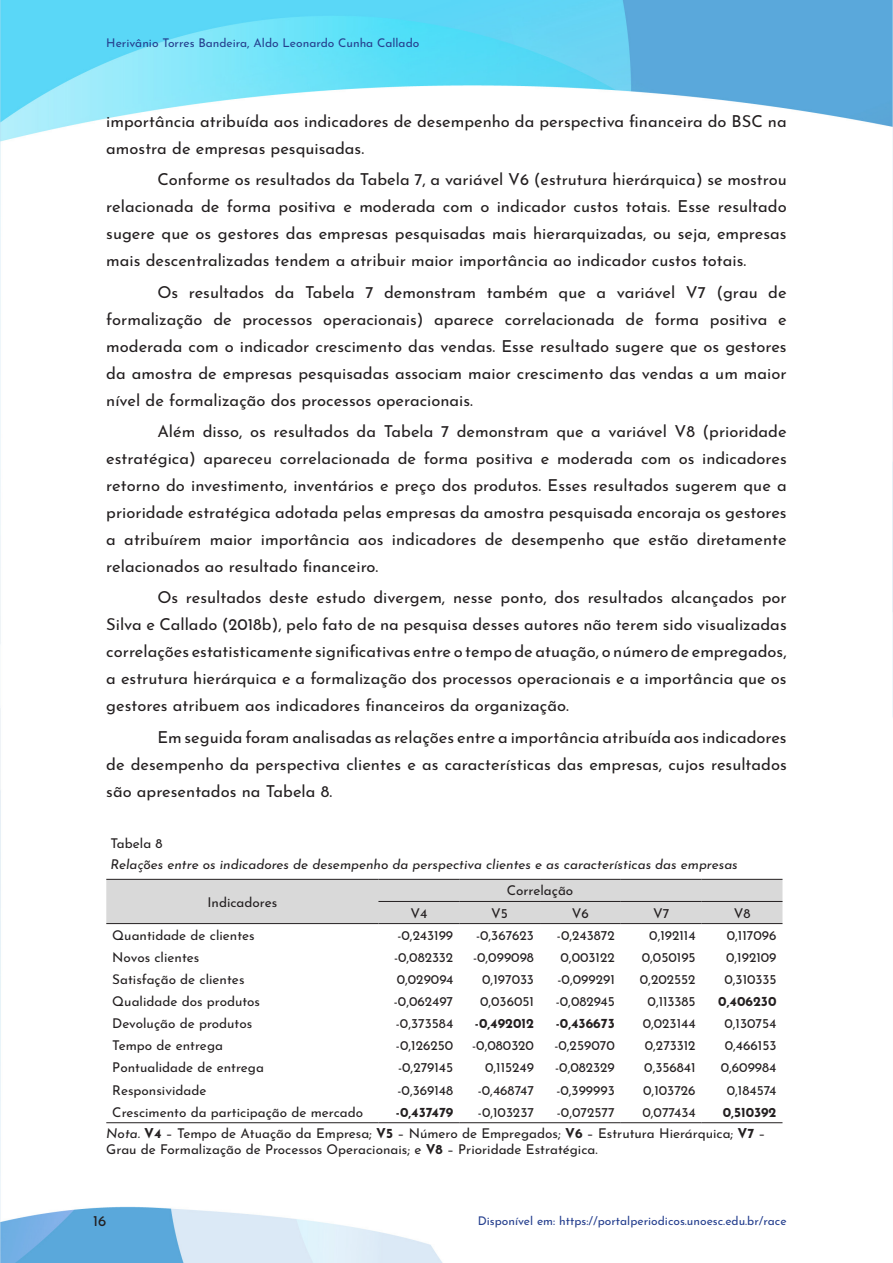
<style>
.page{position:relative;width:893px;height:1263px;background:#fff}
.page>*{position:absolute;margin:0;border:0;box-sizing:border-box;transform-origin:0 0}
.Texto{font:16.5px/27px "Josefin Sans";color:#231f20;text-align:justify}
.t1{font:15px "Josefin Sans";color:#231f20}
.quadros__tabelas_e_a{font:13.5px "Josefin Sans";color:#231f20}
.legendas_quadros__ta{font:13.5px/16.2px "Josefin Sans";color:#231f20}
.legendas_quadros__ta-2{font:italic 13.5px "Josefin Sans";color:#231f20}
.quadros__tabelas_e_a-2{font:700 13.5px "Josefin Sans";color:#231f20}
.t2{font:12px "Josefin Sans";color:#253f8e}
.s1{font-style:italic}
.s2{font-weight:700}
</style>
<div class="page">
<img style="left:0;top:0;width:893px;height:1262px">
<div style="left:106px;top:880px;width:676px;height:43px;background:#d9d9d9"></div>
<svg style="left:106px;top:924px;width:676px;height:198px"></svg>
<hr style="left:106px;top:879px;width:272px;height:1px;background:#231f20">
<hr style="left:106px;top:923px;width:272px;height:1px;background:#231f20">
<hr style="left:378px;top:879px;width:81px;height:1px;background:#231f20">
<hr style="left:459px;top:879px;width:81px;height:1px;background:#231f20">
<hr style="left:540px;top:879px;width:81px;height:1px;background:#231f20">
<hr style="left:621px;top:879px;width:81px;height:1px;background:#231f20">
<hr style="left:702px;top:879px;width:80px;height:1px;background:#231f20">
<hr style="left:378px;top:901px;width:81px;height:1px;background:#231f20">
<hr style="left:459px;top:901px;width:81px;height:1px;background:#231f20">
<hr style="left:540px;top:901px;width:81px;height:1px;background:#231f20">
<hr style="left:621px;top:901px;width:81px;height:1px;background:#231f20">
<hr style="left:702px;top:901px;width:80px;height:1px;background:#231f20">
<hr style="left:378px;top:923px;width:81px;height:1px;background:#231f20">
<hr style="left:459px;top:923px;width:81px;height:1px;background:#231f20">
<hr style="left:540px;top:923px;width:81px;height:1px;background:#231f20">
<hr style="left:621px;top:923px;width:81px;height:1px;background:#231f20">
<hr style="left:702px;top:923px;width:80px;height:1px;background:#231f20">
<hr style="left:106px;top:1122px;width:272px;height:1px;background:#231f20">
<hr style="left:378px;top:1122px;width:81px;height:1px;background:#231f20">
<hr style="left:459px;top:1122px;width:81px;height:1px;background:#231f20">
<hr style="left:540px;top:1122px;width:81px;height:1px;background:#231f20">
<hr style="left:621px;top:1122px;width:81px;height:1px;background:#231f20">
<hr style="left:702px;top:1122px;width:80px;height:1px;background:#231f20">
<p class="t2" style="left:106px;top:33px;width:315px">Herivânio Torres Bandeira, Aldo Leonardo Cunha Callado</p>
<p class="Texto" style="left:106px;top:106px;width:682px">importância atribuída aos indicadores de desempenho da perspectiva financeira do BSC na amostra de empresas pesquisadas.</p>
<p class="Texto" style="left:106px;top:164px;width:682px;text-indent:51px">Conforme os resultados da Tabela 7, a variável V6 (estrutura hierárquica) se mostrou relacionada de forma positiva e moderada com o indicador custos totais. Esse resultado sugere que os gestores das empresas pesquisadas mais hierarquizadas, ou seja, empresas mais descentralizadas tendem a atribuir maior importância ao indicador custos totais.</p>
<p class="Texto" style="left:106px;top:276px;width:682px;text-indent:51px">Os resultados da Tabela 7 demonstram também que a variável V7 (grau de formalização de processos operacionais) aparece correlacionada de forma positiva e moderada com o indicador crescimento das vendas. Esse resultado sugere que os gestores da amostra de empresas pesquisadas associam maior crescimento das vendas a um maior nível de formalização dos processos operacionais.</p>
<p class="Texto" style="left:106px;top:416px;width:682px;text-indent:51px">Além disso, os resultados da Tabela 7 demonstram que a variável V8 (prioridade estratégica) apareceu correlacionada de forma positiva e moderada com os indicadores retorno do investimento, inventários e preço dos produtos. Esses resultados sugerem que a prioridade estratégica adotada pelas empresas da amostra pesquisada encoraja os gestores a atribuírem maior importância aos indicadores de desempenho que estão diretamente relacionados ao resultado financeiro.</p>
<p class="Texto" style="left:106px;top:582px;width:682px;text-indent:51px">Os resultados deste estudo divergem, nesse ponto, dos resultados alcançados por Silva e Callado (2018b), pelo fato de na pesquisa desses autores não terem sido visualizadas correlações estatisticamente significativas entre o tempo de atuação, o número de empregados, a estrutura hierárquica e a formalização dos processos operacionais e a importância que os gestores atribuem aos indicadores financeiros da organização.</p>
<p class="Texto" style="left:106px;top:721px;width:682px;text-indent:51px">Em seguida foram analisadas as relações entre a importância atribuída aos indicadores de desempenho da perspectiva clientes e as características das empresas, cujos resultados são apresentados na Tabela 8.</p>
<p class="legendas_quadros__ta" style="left:111px;top:834px;width:54px">Tabela 8</p>
<p class="legendas_quadros__ta-2" style="left:110px;top:853px;width:629px">Relações entre os indicadores de desempenho da perspectiva clientes e as características das empresas</p>
<p class="quadros__tabelas_e_a" style="left:207px;top:890px;width:71px">Indicadores</p>
<p class="quadros__tabelas_e_a" style="left:507px;top:879px;width:68px">Correlação</p>
<p class="quadros__tabelas_e_a" style="left:410px;top:902px;width:18px">V4</p>
<p class="quadros__tabelas_e_a" style="left:491px;top:902px;width:18px">V5</p>
<p class="quadros__tabelas_e_a" style="left:572px;top:902px;width:19px">V6</p>
<p class="quadros__tabelas_e_a" style="left:653px;top:902px;width:18px">V7</p>
<p class="quadros__tabelas_e_a" style="left:734px;top:902px;width:18px">V8</p>
<p class="quadros__tabelas_e_a" style="left:112px;top:924px;width:144px">Quantidade de clientes</p>
<p class="quadros__tabelas_e_a" style="left:397px;top:924px;width:57px">-0,243199</p>
<p class="quadros__tabelas_e_a" style="left:476px;top:924px;width:59px">-0,367623</p>
<p class="quadros__tabelas_e_a" style="left:557px;top:924px;width:59px">-0,243872</p>
<p class="quadros__tabelas_e_a" style="left:649px;top:924px;width:48px">0,192114</p>
<p class="quadros__tabelas_e_a" style="left:727px;top:924px;width:51px">0,117096</p>
<p class="quadros__tabelas_e_a" style="left:112px;top:946px;width:89px">Novos clientes</p>
<p class="quadros__tabelas_e_a" style="left:394px;top:946px;width:61px">-0,082332</p>
<p class="quadros__tabelas_e_a" style="left:473px;top:946px;width:62px">-0,099098</p>
<p class="quadros__tabelas_e_a" style="left:560px;top:946px;width:56px">0,003122</p>
<p class="quadros__tabelas_e_a" style="left:642px;top:946px;width:55px">0,050195</p>
<p class="quadros__tabelas_e_a" style="left:726px;top:946px;width:52px">0,192109</p>
<p class="quadros__tabelas_e_a" style="left:112px;top:968px;width:134px">Satisfação de clientes</p>
<p class="quadros__tabelas_e_a" style="left:397px;top:968px;width:58px">0,029094</p>
<p class="quadros__tabelas_e_a" style="left:482px;top:968px;width:53px">0,197033</p>
<p class="quadros__tabelas_e_a" style="left:557px;top:968px;width:59px">-0,099291</p>
<p class="quadros__tabelas_e_a" style="left:640px;top:968px;width:57px">0,202552</p>
<p class="quadros__tabelas_e_a" style="left:724px;top:968px;width:54px">0,310335</p>
<p class="quadros__tabelas_e_a" style="left:112px;top:990px;width:149px">Qualidade dos produtos</p>
<p class="quadros__tabelas_e_a" style="left:394px;top:990px;width:61px">-0,062497</p>
<p class="quadros__tabelas_e_a" style="left:480px;top:990px;width:55px">0,036051</p>
<p class="quadros__tabelas_e_a" style="left:556px;top:990px;width:61px">-0,082945</p>
<p class="quadros__tabelas_e_a" style="left:648px;top:990px;width:50px">0,113385</p>
<p class="quadros__tabelas_e_a-2" style="left:718px;top:989px;width:60px">0,406230</p>
<p class="quadros__tabelas_e_a" style="left:112px;top:1012px;width:142px">Devolução de produtos</p>
<p class="quadros__tabelas_e_a" style="left:396px;top:1012px;width:59px">-0,373584</p>
<p class="quadros__tabelas_e_a-2" style="left:475px;top:1011px;width:61px">-0,492012</p>
<p class="quadros__tabelas_e_a-2" style="left:556px;top:1011px;width:61px">-0,436673</p>
<p class="quadros__tabelas_e_a" style="left:643px;top:1012px;width:54px">0,023144</p>
<p class="quadros__tabelas_e_a" style="left:724px;top:1012px;width:54px">0,130754</p>
<p class="quadros__tabelas_e_a" style="left:112px;top:1034px;width:112px">Tempo de entrega</p>
<p class="quadros__tabelas_e_a" style="left:396px;top:1034px;width:59px">-0,126250</p>
<p class="quadros__tabelas_e_a" style="left:472px;top:1034px;width:63px">-0,080320</p>
<p class="quadros__tabelas_e_a" style="left:554px;top:1034px;width:62px">-0,259070</p>
<p class="quadros__tabelas_e_a" style="left:645px;top:1034px;width:52px">0,273312</p>
<p class="quadros__tabelas_e_a" style="left:725px;top:1034px;width:53px">0,466153</p>
<p class="quadros__tabelas_e_a" style="left:112px;top:1056px;width:153px">Pontualidade de entrega</p>
<p class="quadros__tabelas_e_a" style="left:398px;top:1056px;width:57px">-0,279145</p>
<p class="quadros__tabelas_e_a" style="left:485px;top:1056px;width:50px">0,115249</p>
<p class="quadros__tabelas_e_a" style="left:555px;top:1056px;width:61px">-0,082329</p>
<p class="quadros__tabelas_e_a" style="left:644px;top:1056px;width:53px">0,356841</p>
<p class="quadros__tabelas_e_a" style="left:721px;top:1056px;width:57px">0,609984</p>
<p class="quadros__tabelas_e_a" style="left:112px;top:1079px;width:96px">Responsividade</p>
<p class="quadros__tabelas_e_a" style="left:397px;top:1079px;width:57px">-0,369148</p>
<p class="quadros__tabelas_e_a" style="left:478px;top:1079px;width:58px">-0,468747</p>
<p class="quadros__tabelas_e_a" style="left:556px;top:1079px;width:60px">-0,399993</p>
<p class="quadros__tabelas_e_a" style="left:643px;top:1079px;width:54px">0,103726</p>
<p class="quadros__tabelas_e_a" style="left:727px;top:1079px;width:51px">0,184574</p>
<p class="quadros__tabelas_e_a" style="left:112px;top:1101px;width:252px">Crescimento da participação de mercado</p>
<p class="quadros__tabelas_e_a-2" style="left:396px;top:1100px;width:59px">-0,437479</p>
<p class="quadros__tabelas_e_a" style="left:478px;top:1101px;width:58px">-0,103237</p>
<p class="quadros__tabelas_e_a" style="left:557px;top:1101px;width:59px">-0,072577</p>
<p class="quadros__tabelas_e_a" style="left:642px;top:1101px;width:55px">0,077434</p>
<p class="quadros__tabelas_e_a-2" style="left:723px;top:1100px;width:55px">0,510392</p>
<p class="legendas_quadros__ta" style="left:106px;top:1123px;width:661px"><span class="s1">Nota.</span> <span class="s2">V4</span> – Tempo de Atuação da Empresa; <span class="s2">V5</span> – Número de Empregados; <span class="s2">V6</span> – Estrutura Hierárquica; <span class="s2">V7</span> –<br>Grau de Formalização de Processos Operacionais; e <span class="s2">V8</span> – Prioridade Estratégica.</p>
<p class="t1" style="left:93px;top:1208px;width:15px">16</p>
<p class="t2" style="left:478px;top:1211px;width:310px">Disponível em: https://portalperiodicos.unoesc.edu.br/race</p>
</div>
